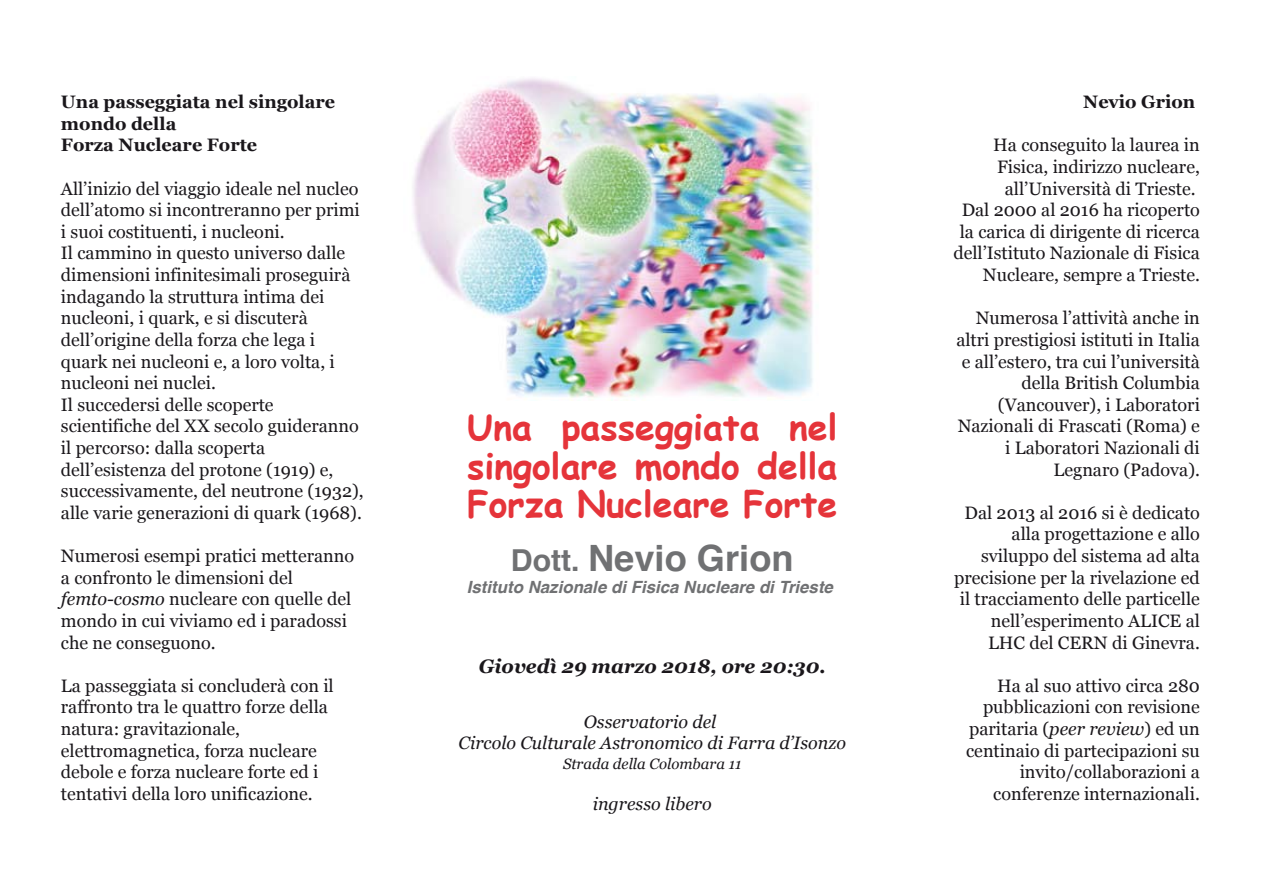
<style>
.page{position:relative;width:1263px;height:893px;background:#fff}
.page>*{position:absolute;margin:0;border:0;box-sizing:border-box;transform-origin:0 0}
.t1{font:700 36.3px "Helvetica";color:#707173}
.t2{font:700 35.7px/38.4px "Comic Sans MS";color:#e5343a;text-align:justify}
.t3{font:italic 700 19.5px "Georgia";color:#1a171b}
.t4{font:18px/21.6px "Georgia";color:#1a171b;text-align:right}
.t5{font:italic 18px/20.4px "Georgia";color:#1a171b;text-align:center}
.t6{font:700 18px/21.6px "Georgia";color:#1a171b}
.t7{font:italic 700 16.8px "Helvetica";color:#707173}
.t8{font:italic 15px "Georgia";color:#1a171b}
.s1{font-style:italic}
.s2{font-size:30.15px}
</style>
<div class="page">
<img style="left:413px;top:78px;width:400px;height:323px">
<p class="t6" style="left:61px;top:90px;width:276px">Una passeggiata nel singolare mondo della<br>Forza Nucleare Forte</p>
<p class="t4" style="left:61px;top:177px;width:304px;text-align:left">All’inizio del viaggio ideale nel nucleo dell’atomo si incontreranno per primi i suoi costituenti, i nucleoni.<br>Il cammino in questo universo dalle dimensioni infinitesimali proseguirà indagando la struttura intima dei nucleoni, i quark, e si discuterà dell’origine della forza che lega i quark nei nucleoni e, a loro volta, i nucleoni nei nuclei.<br>Il succedersi delle scoperte scientifiche del XX secolo guideranno il percorso: dalla scoperta dell’esistenza del protone (1919) e, successivamente, del neutrone (1932), alle varie generazioni di quark (1968).</p>
<p class="t4" style="left:61px;top:544px;width:295px;text-align:left">Numerosi esempi pratici metteranno a confronto le dimensioni del <span class="s1">femto-cosmo</span> nucleare con quelle del mondo in cui viviamo ed i paradossi che ne conseguono.</p>
<p class="t4" style="left:61px;top:674px;width:274px;text-align:left">La passeggiata si concluderà con il raffronto tra le quattro forze della natura: gravitazionale, elettromagnetica, forza nucleare debole e forza nucleare forte ed i tentativi della loro unificazione.</p>
<h2 class="t2" style="left:467px;top:407px;width:372px">Una passeggiata nel singolare mondo della Forza Nucleare Forte</h2>
<h1 class="t1" style="left:511px;top:529px;width:284px"><span class="s2">Dott.</span> Nevio Grion</h1>
<p class="t7" style="left:467px;top:573px;width:368px">Istituto Nazionale di Fisica Nucleare di Trieste</p>
<p class="t3" style="left:479px;top:651px;width:348px">Giovedì 29 marzo 2018, ore 20:30.</p>
<p class="t5" style="left:459px;top:711px;width:389px">Osservatorio del<br>Circolo Culturale Astronomico di Farra d’Isonzo</p>
<p class="t8" style="left:563px;top:753px;width:180px">Strada della Colombara 11</p>
<p class="t5" style="left:593px;top:792px;width:121px">ingresso libero</p>
<p class="t6" style="left:1083px;top:90px;width:114px">Nevio Grion</p>
<p class="t4" style="left:953px;top:134px;width:248px">Ha conseguito la laurea in<br>Fisica, indirizzo nucleare, all’Università di Trieste.<br>Dal 2000 al 2016 ha ricoperto la carica di dirigente di ricerca dell’Istituto Nazionale di Fisica<br>Nucleare, sempre a Trieste.</p>
<p class="t4" style="left:956px;top:306px;width:245px">Numerosa l’attività anche in altri prestigiosi istituti in Italia e all’estero, tra cui l’università della British Columbia (Vancouver), i Laboratori<br>Nazionali di Frascati (Roma) e i Laboratori Nazionali di<br>Legnaro (Padova).</p>
<p class="t4" style="left:954px;top:501px;width:247px">Dal 2013 al 2016 si è dedicato alla progettazione e allo sviluppo del sistema ad alta precisione per la rivelazione ed il tracciamento delle particelle nell’esperimento ALICE al<br>LHC del CERN di Ginevra.</p>
<p class="t4" style="left:966px;top:674px;width:235px">Ha al suo attivo circa 280 pubblicazioni con revisione paritaria (<span class="s1">peer review</span>) ed un centinaio di partecipazioni su invito/collaborazioni a conferenze internazionali.</p>
</div>
